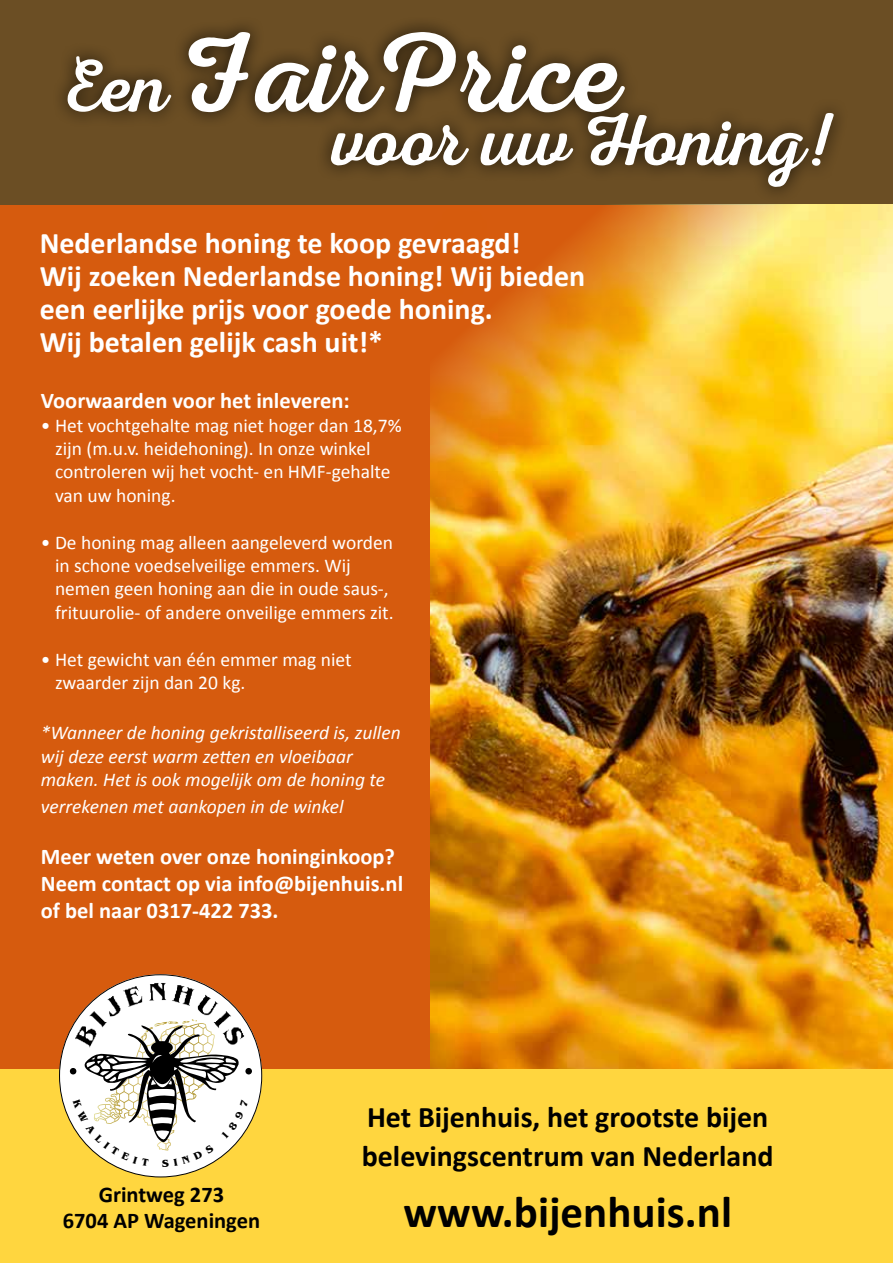
<style>
.page{position:relative;width:893px;height:1263px;background:#fff}
.page>*{position:absolute;margin:0;border:0;box-sizing:border-box;transform-origin:0 0}
.t1{font:114px "Nexa Rust Script R 00";color:#fff}
.t2{font:74.85px "Nexa Rust Script R 00";color:#fff}
.t3{font:700 45px "Calibri";color:#000}
.t4{font:700 30px/33px "Calibri";color:#fff}
.t5{font:700 30px/39px "Calibri";color:#000}
.t6{font:700 22.5px/27px "Calibri";color:#fff}
.t7{font:700 22.5px/25.5px "Calibri";color:#000;text-align:center}
.t8{font:19.5px/23.4px "Calibri";color:#fff}
.t9{font:italic 19.5px/23.4px "Calibri";color:#fff}
.s1{font-size:74.85px}
</style>
<div class="page">
<div style="left:0;top:0;width:893px;height:1081px;background:#6b4e24"></div>
<div style="left:0;top:205px;width:893px;height:867px;background:#d65b0e"></div>
<img style="left:431px;top:205px;width:462px;height:864px">
<div style="left:0;top:1069px;width:893px;height:194px;background:#ffd63f"></div>
<img style="left:59px;top:974px;width:204px;height:154px">
<img style="left:133px;top:1017px;width:22px;height:2px">
<img style="left:155px;top:1017px;width:45px;height:2px">
<div style="left:52px;top:15px;width:797px;height:188px;background:#000;opacity:.75"></div>
<svg style="left:70px;top:1019px;width:178px;height:148px;background:#d0cdc1"></svg>
<h1 class="t1" style="left:63px;top:5px;width:556px"><span class="s1">Een</span> FairPrice</h1>
<h2 class="t2" style="left:333px;top:95px;width:504px">voor uw Honing!</h2>
<h3 class="t4" style="left:40px;top:226px;width:547px">Nederlandse honing te koop gevraagd!<br>Wij zoeken Nederlandse honing! Wij bieden een eerlijke prijs voor goede honing.<br>Wij betalen gelijk cash uit!*</h3>
<p class="t6" style="left:41px;top:387px;width:310px">Voorwaarden voor het inleveren:</p>
<p class="t8" style="left:55px;top:413px;width:348px;text-indent:-14px">• Het vochtgehalte mag niet hoger dan 18,7% zijn (m.u.v. heidehoning). In onze winkel controleren wij het vocht- en HMF-gehalte van uw honing.</p>
<p class="t8" style="left:55px;top:530px;width:340px;text-indent:-14px">• De honing mag alleen aangeleverd worden in schone voedselveilige emmers. Wij nemen geen honing aan die in oude saus-, frituurolie- of andere onveilige emmers zit.</p>
<p class="t8" style="left:55px;top:647px;width:298px;text-indent:-14px">• Het gewicht van één emmer mag niet zwaarder zijn dan 20 kg.</p>
<p class="t9" style="left:41px;top:720px;width:361px">*Wanneer de honing gekristalliseerd is, zullen wij deze eerst warm zetten en vloeibaar maken. Het is ook mogelijk om de honing te</p>
<p class="t9" style="left:41px;top:794px;width:304px">verrekenen met aankopen in de winkel</p>
<p class="t6" style="left:41px;top:843px;width:364px">Meer weten over onze honinginkoop?<br>Neem contact op via info@bijenhuis.nl of bel naar 0317-422 733.</p>
<p class="t7" style="left:63px;top:1182px;width:199px">Grintweg 273<br>6704 AP Wageningen</p>
<h3 class="t5" style="left:362px;top:1097px;width:413px">Het Bijenhuis, het grootste bijen belevingscentrum van Nederland</h3>
<h3 class="t3" style="left:403px;top:1183px;width:330px">www.bijenhuis.nl</h3>
</div>
